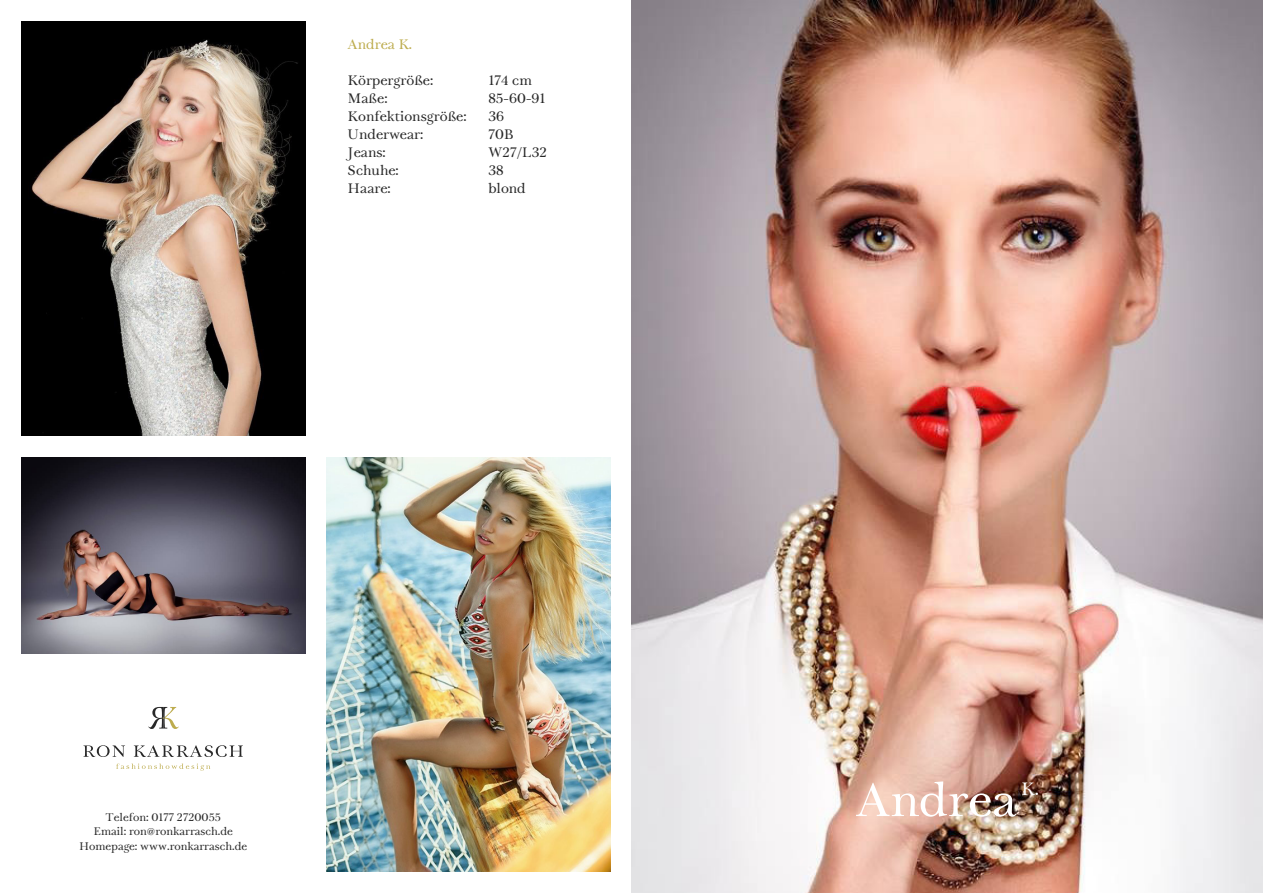
<style>
.page{position:relative;width:1263px;height:893px;background:#fff}
.page>*{position:absolute;margin:0;border:0;box-sizing:border-box;transform-origin:0 0}
.t1{font:51px "Tryst";color:#fff}
.t2{font:19.5px "Tryst";color:#fff}
.t3{font:15px "Tryst";color:#282828}
.t4{font:15px "Tryst";color:#bdac4e}
.t5{font:12px "Tryst";color:#282828}
</style>
<div class="page">
<img style="left:21px;top:457px;width:284px;height:197px">
<img style="left:631px;top:0;width:632px;height:893px">
<img style="left:326px;top:457px;width:284px;height:415px">
<img style="left:21px;top:21px;width:284px;height:415px">
<svg style="left:116px;top:763px;width:94px;height:8px"></svg>
<svg style="left:83px;top:745px;width:160px;height:12px"></svg>
<svg style="left:148px;top:707px;width:31px;height:22px"></svg>
<p class="t4" style="left:348px;top:36px;width:66px">Andrea K.</p>
<p class="t3" style="left:348px;top:72px;width:87px">Körpergröße:</p>
<p class="t3" style="left:488px;top:72px;width:45px">174 cm</p>
<p class="t3" style="left:348px;top:90px;width:42px">Maße:</p>
<p class="t3" style="left:488px;top:90px;width:59px">85-60-91</p>
<p class="t3" style="left:348px;top:108px;width:121px">Konfektionsgröße:</p>
<p class="t3" style="left:488px;top:108px;width:17px">36</p>
<p class="t3" style="left:348px;top:126px;width:77px">Underwear:</p>
<p class="t3" style="left:488px;top:126px;width:27px">70B</p>
<p class="t3" style="left:348px;top:144px;width:40px">Jeans:</p>
<p class="t3" style="left:488px;top:144px;width:60px">W27/L32</p>
<p class="t3" style="left:348px;top:162px;width:53px">Schuhe:</p>
<p class="t3" style="left:488px;top:162px;width:17px">38</p>
<p class="t3" style="left:348px;top:180px;width:45px">Haare:</p>
<p class="t3" style="left:488px;top:180px;width:39px">blond</p>
<p class="t5" style="left:105px;top:810px;width:117px">Telefon: 0177 2720055</p>
<p class="t5" style="left:93px;top:825px;width:141px">Email: ron@ronkarrasch.de</p>
<p class="t5" style="left:79px;top:839px;width:170px">Homepage: www.ronkarrasch.de</p>
<p class="t1" style="left:855px;top:771px;width:163px">Andrea</p>
<p class="t2" style="left:1021px;top:778px;width:19px">K.</p>
</div>
